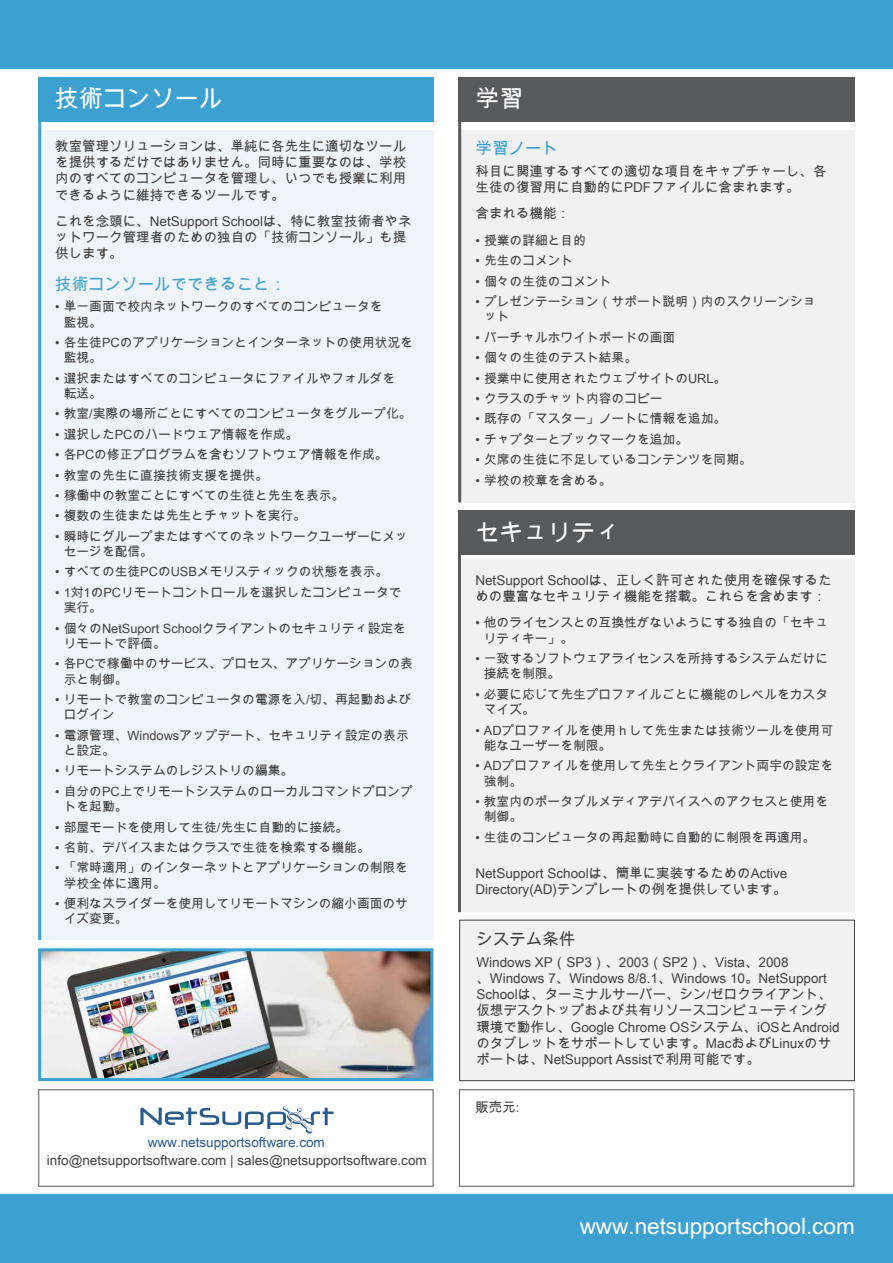
<style>
.page{position:relative;width:893px;height:1263px;background:#fff}
.page>*{position:absolute;margin:0;border:0;box-sizing:border-box;transform-origin:0 0}
.t1{font:24px "Arial Unicode MS";color:#fff}
.t2{font:22.5px "Arial Unicode MS";color:#fff}
.t3{font:16.5px "Arial Unicode MS";color:#3ca1d1}
.t4{font:16.5px "Arial Unicode MS";color:#414042}
.t5{font:13.5px/16.2px "Arial Unicode MS";color:#414042}
.t6{font:13.5px "Arial Unicode MS";color:#285b8e}
.t7{font:12.75px/15.3px "Arial Unicode MS";color:#414042}
</style>
<div class="page">
<div style="left:459px;top:920px;width:396px;height:161px;background:#f1f1f2;border:1px solid #414042"></div>
<div style="left:38px;top:130px;width:395px;height:810px;background:#eff4fa"></div>
<div style="left:459px;top:130px;width:396px;height:372px;background:#f1f1f2"></div>
<div style="left:0;top:1195px;width:893px;height:68px;background:#3ca1d1"></div>
<div style="left:0;top:0;width:893px;height:68px;background:#3ca1d1"></div>
<div style="left:39px;top:1089px;width:394px;height:97px;background:#fff;border:1px solid #58595b"></div>
<svg style="left:140px;top:1106px;width:193px;height:28px"></svg>
<div style="left:459px;top:1089px;width:395px;height:97px;background:#fff;border:1px solid #58595b"></div>
<div style="left:38px;top:77px;width:395px;height:44px;background:#3ca1d1"></div>
<div style="left:459px;top:77px;width:396px;height:44px;background:#58595b"></div>
<hr style="left:458px;top:77px;width:3px;height:425px;background:#58595b">
<div style="left:458px;top:559px;width:396px;height:353px;background:#f1f1f2"></div>
<div style="left:458px;top:510px;width:396px;height:45px;background:#58595b"></div>
<hr style="left:458px;top:542px;width:3px;height:370px;background:#58595b">
<hr style="left:38px;top:77px;width:3px;height:863px;background:#3ca1d1">
<img style="left:42px;top:952px;width:387px;height:125px">
<div style="left:38px;top:948px;width:395px;height:133px;border:3px solid #3ca1d1"></div>
<h1 class="t1" style="left:55px;top:81px;width:169px">技術コンソール</h1>
<p class="t5" style="left:55px;top:138px;width:353px;text-align:justify">教室管理ソリューションは、単純に各先生に適切なツールを提供するだけではありません。同時に重要なのは、学校内のすべてのコンピュータを管理し、いつでも授業に利用できるように維持できるツールです。</p>
<p class="t5" style="left:55px;top:213px;width:358px">これを念頭に、NetSupport Schoolは、特に教室技術者やネットワーク管理者のための独自の「技術コンソール」も提供します。</p>
<p class="t3" style="left:55px;top:272px;width:233px">技術コンソールでできること：</p>
<p class="t7" style="left:64px;top:299px;width:320px;text-indent:-9px">• 単一画面で校内ネットワークのすべてのコンピュータを監視。</p>
<p class="t7" style="left:64px;top:334px;width:351px;text-indent:-9px">• 各生徒PCのアプリケーションとインターネットの使用状況を監視。</p>
<p class="t7" style="left:64px;top:370px;width:333px;text-indent:-9px">• 選択またはすべてのコンピュータにファイルやフォルダを転送。</p>
<p class="t7" style="left:55px;top:406px;width:358px">• 教室/実際の場所ごとにすべてのコンピュータをグループ化。</p>
<p class="t7" style="left:55px;top:426px;width:244px">• 選択したPCのハードウェア情報を作成。</p>
<p class="t7" style="left:55px;top:447px;width:334px">• 各PCの修正プログラムを含むソフトウェア情報を作成。</p>
<p class="t7" style="left:55px;top:467px;width:214px">• 教室の先生に直接技術支援を提供。</p>
<p class="t7" style="left:55px;top:487px;width:290px">• 稼働中の教室ごとにすべての生徒と先生を表示。</p>
<p class="t7" style="left:55px;top:508px;width:252px">• 複数の生徒または先生とチャットを実行。</p>
<p class="t7" style="left:64px;top:528px;width:346px;text-indent:-9px">• 瞬時にグループまたはすべてのネットワークユーザーにメッセージを配信。</p>
<p class="t7" style="left:55px;top:564px;width:334px">• すべての生徒PCのUSBメモリスティックの状態を表示。</p>
<p class="t7" style="left:64px;top:584px;width:339px;text-indent:-9px">• 1対1のPCリモートコントロールを選択したコンピュータで実行。</p>
<p class="t7" style="left:64px;top:620px;width:344px;text-indent:-9px">• 個々のNetSuport Schoolクライアントのセキュリティ設定をリモートで評価。</p>
<p class="t7" style="left:64px;top:656px;width:351px;text-indent:-9px">• 各PCで稼働中のサービス、プロセス、アプリケーションの表示と制御。</p>
<p class="t7" style="left:64px;top:691px;width:349px;text-indent:-9px">• リモートで教室のコンピュータの電源を入/切、再起動およびログイン</p>
<p class="t7" style="left:64px;top:727px;width:346px;text-indent:-9px">• 電源管理、Windowsアップデート、セキュリティ設定の表示と設定。</p>
<p class="t7" style="left:55px;top:763px;width:239px">• リモートシステムのレジストリの編集。</p>
<p class="t7" style="left:64px;top:783px;width:351px;text-indent:-9px">• 自分のPC上でリモートシステムのローカルコマンドプロンプトを起動。</p>
<p class="t7" style="left:55px;top:819px;width:294px">• 部屋モードを使用して生徒/先生に自動的に接続。</p>
<p class="t7" style="left:55px;top:839px;width:316px">• 名前、デバイスまたはクラスで生徒を検索する機能。</p>
<p class="t7" style="left:64px;top:860px;width:346px;text-indent:-9px">• 「常時適用」のインターネットとアプリケーションの制限を学校全体に適用。</p>
<p class="t7" style="left:64px;top:895px;width:346px;text-indent:-9px">• 便利なスライダーを使用してリモートマシンの縮小画面のサイズ変更。</p>
<p class="t6" style="left:148px;top:1132px;width:179px">www.netsupportsoftware.com</p>
<p class="t5" style="left:47px;top:1152px;width:381px">info@netsupportsoftware.com | sales@netsupportsoftware.com</p>
<h1 class="t1" style="left:476px;top:81px;width:49px">学習</h1>
<p class="t3" style="left:476px;top:137px;width:84px">学習ノート</p>
<p class="t5" style="left:476px;top:163px;width:353px">科目に関連するすべての適切な項目をキャプチャーし、各生徒の復習用に自動的にPDFファイルに含まれます。</p>
<p class="t5" style="left:476px;top:205px;width:96px">含まれる機能：</p>
<p class="t7" style="left:476px;top:233px;width:112px">• 授業の詳細と目的</p>
<p class="t7" style="left:476px;top:253px;width:99px">• 先生のコメント</p>
<p class="t7" style="left:476px;top:273px;width:137px">• 個々の生徒のコメント</p>
<p class="t7" style="left:484px;top:294px;width:333px;text-indent:-9px">• プレゼンテーション（サポート説明）内のスクリーンショット</p>
<p class="t7" style="left:476px;top:329px;width:201px">• バーチャルホワイトボードの画面</p>
<p class="t7" style="left:476px;top:350px;width:163px">• 個々の生徒のテスト結果。</p>
<p class="t7" style="left:476px;top:370px;width:252px">• 授業中に使用されたウェブサイトのURL。</p>
<p class="t7" style="left:476px;top:391px;width:188px">• クラスのチャット内容のコピー</p>
<p class="t7" style="left:476px;top:411px;width:252px">• 既存の「マスター」ノートに情報を追加。</p>
<p class="t7" style="left:476px;top:431px;width:214px">• チャプターとブックマークを追加。</p>
<p class="t7" style="left:476px;top:452px;width:278px">• 欠席の生徒に不足しているコンテンツを同期。</p>
<p class="t7" style="left:476px;top:472px;width:137px">• 学校の校章を含める。</p>
<h1 class="t1" style="left:475px;top:515px;width:145px">セキュリティ</h1>
<p class="t5" style="left:475px;top:571px;width:358px">NetSupport Schoolは、正しく許可された使用を確保するための豊富なセキュリティ機能を搭載。これらを含めます：</p>
<p class="t7" style="left:484px;top:615px;width:346px;text-indent:-9px">• 他のライセンスとの互換性がないようにする独自の「セキュリティキー」。</p>
<p class="t7" style="left:484px;top:651px;width:346px;text-indent:-9px">• 一致するソフトウェアライセンスを所持するシステムだけに接続を制限。</p>
<p class="t7" style="left:484px;top:686px;width:346px;text-indent:-9px">• 必要に応じて先生プロファイルごとに機能のレベルをカスタマイズ。</p>
<p class="t7" style="left:484px;top:722px;width:351px;text-indent:-9px">• ADプロファイルを使用ｈして先生または技術ツールを使用可能なユーザーを制限。</p>
<p class="t7" style="left:484px;top:758px;width:351px;text-indent:-9px">• ADプロファイルを使用して先生とクライアント両宇の設定を強制。</p>
<p class="t7" style="left:484px;top:793px;width:346px;text-indent:-9px">• 教室内のポータブルメディアデバイスへのアクセスと使用を制御。</p>
<p class="t7" style="left:475px;top:829px;width:341px">• 生徒のコンピュータの再起動時に自動的に制限を再適用。</p>
<p class="t5" style="left:475px;top:865px;width:314px">NetSupport Schoolは、簡単に実装するためのActive<br>Directory(AD)テンプレートの例を提供しています。</p>
<p class="t4" style="left:476px;top:927px;width:100px">システム条件</p>
<p class="t5" style="left:476px;top:953px;width:365px">Windows XP（SP3）、2003（SP2）、Vista、2008、Windows 7、Windows 8/8.1、Windows 10。NetSupport Schoolは、ターミナルサーバー、シン/ゼロクライアント、仮想デスクトップおよび共有リソースコンピューティング環境で動作し、Google Chrome OSシステム、iOSとAndroidのタブレットをサポートしています。MacおよびLinuxのサポートは、NetSupport Assistで利用可能です。</p>
<p class="t5" style="left:475px;top:1099px;width:46px">販売元:</p>
<h2 class="t2" style="left:580px;top:1209px;width:277px">www.netsupportschool.com</h2>
</div>
